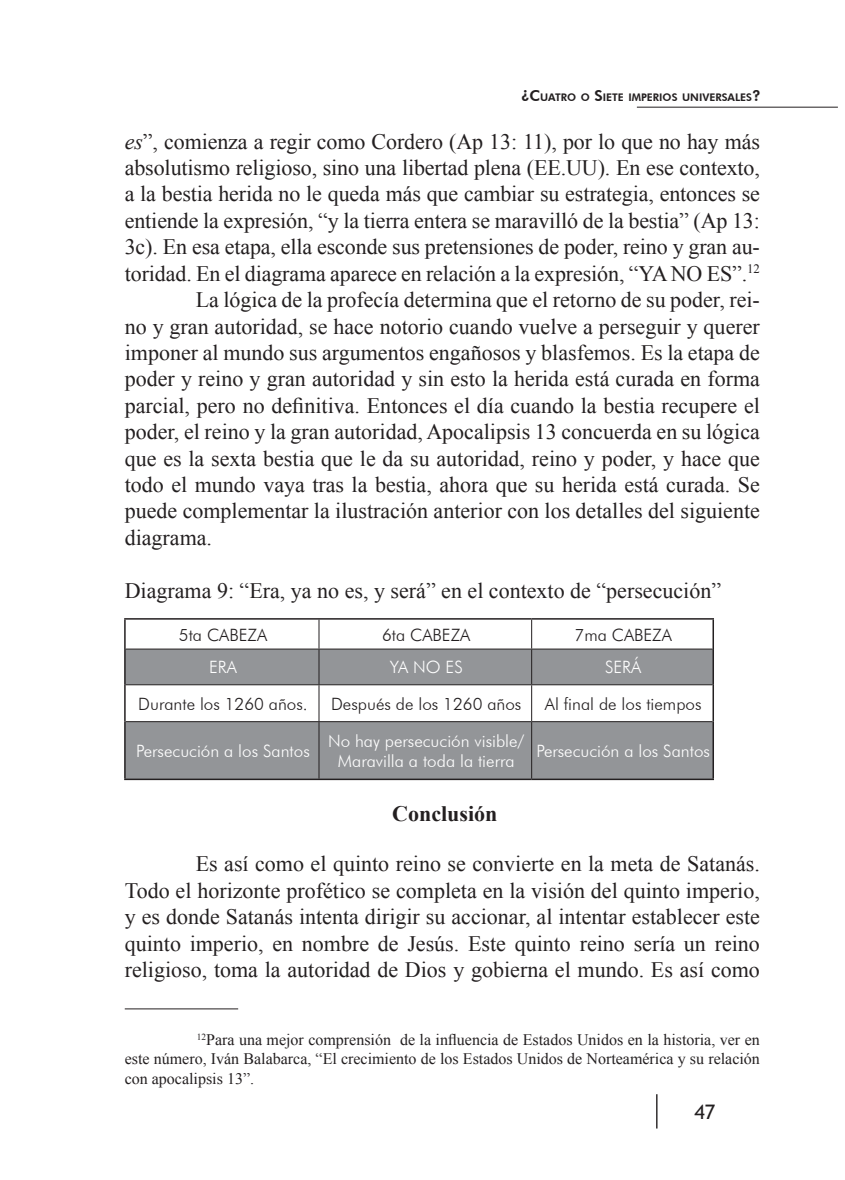
<style>
.page{position:relative;width:845px;height:1180px;background:#fff}
.page>*{position:absolute;margin:0;border:0;box-sizing:border-box;transform-origin:0 0}
.t1{font:22px/26.4px "Times New Roman";color:#231f20;text-align:justify}
.t2{font:700 22px "Times New Roman";color:#231f20}
.t3{font:20px "Trebuchet MS";color:#231f20}
.t4{font:300 17px/20.4px "Futura BT";color:#fff;text-align:center}
.t5{font:300 17px "Futura BT";color:#231f20}
.t6{font:16px/19.2px "Times New Roman";color:#231f20;text-align:justify}
.t7{font:800 10.4px "Futura BT";color:#231f20}
.s1{font-size:15px}
.s2{font-style:italic}
</style>
<div class="page">
<hr style="left:637px;top:107px;width:201px;height:1px;background:#231f20">
<hr style="left:656px;top:1093px;width:1px;height:35px;background:#231f20">
<hr style="left:125px;top:1008px;width:113px;height:1px;background:#231f20">
<svg style="left:126px;top:619px;width:586px;height:29px"></svg>
<svg style="left:126px;top:649px;width:586px;height:129px;fill:#939598"></svg>
<hr style="left:124px;top:618px;width:195px;height:1px;background:#231f20">
<hr style="left:124px;top:619px;width:2px;height:30px;background:#231f20">
<hr style="left:319px;top:618px;width:212px;height:1px;background:#231f20">
<hr style="left:531px;top:618px;width:183px;height:1px;background:#231f20">
<hr style="left:712px;top:619px;width:2px;height:30px;background:#231f20">
<hr style="left:124px;top:649px;width:2px;height:35px;background:#231f20">
<hr style="left:712px;top:649px;width:2px;height:35px;background:#231f20">
<hr style="left:124px;top:684px;width:2px;height:37px;background:#231f20">
<hr style="left:712px;top:684px;width:2px;height:37px;background:#231f20">
<hr style="left:124px;top:721px;width:2px;height:57px;background:#231f20">
<hr style="left:712px;top:721px;width:2px;height:57px;background:#231f20">
<hr style="left:124px;top:778px;width:195px;height:2px;background:#231f20">
<hr style="left:319px;top:778px;width:212px;height:2px;background:#231f20">
<hr style="left:531px;top:778px;width:183px;height:2px;background:#231f20">
<svg style="left:318px;top:619px;width:1px;height:29px"></svg>
<svg style="left:531px;top:619px;width:1px;height:29px"></svg>
<hr style="left:126px;top:648px;width:193px;height:1px;background:#231f20">
<hr style="left:319px;top:648px;width:212px;height:1px;background:#231f20">
<hr style="left:318px;top:649px;width:1px;height:35px;background:#231f20">
<hr style="left:531px;top:648px;width:181px;height:1px;background:#231f20">
<hr style="left:531px;top:649px;width:1px;height:35px;background:#231f20">
<hr style="left:126px;top:684px;width:193px;height:1px;background:#231f20">
<hr style="left:319px;top:684px;width:212px;height:1px;background:#231f20">
<hr style="left:318px;top:685px;width:1px;height:36px;background:#231f20">
<hr style="left:531px;top:684px;width:181px;height:1px;background:#231f20">
<hr style="left:531px;top:685px;width:1px;height:36px;background:#231f20">
<hr style="left:126px;top:721px;width:193px;height:1px;background:#231f20">
<hr style="left:319px;top:721px;width:212px;height:1px;background:#231f20">
<hr style="left:318px;top:722px;width:1px;height:56px;background:#231f20">
<hr style="left:531px;top:721px;width:181px;height:1px;background:#231f20">
<hr style="left:531px;top:722px;width:1px;height:56px;background:#231f20">
<p class="t7" style="left:521px;top:91px;width:241px"><span class="s1">¿C</span>UATRO O <span class="s1">S</span>IETE IMPERIOS UNIVERSALES<span class="s1">?</span></p>
<p class="t1" style="left:125px;top:128px;width:636px"><span class="s2">es</span>”, comienza a regir como Cordero (Ap 13: 11), por lo que no hay más</p>
<p class="t1" style="left:125px;top:154px;width:637px">absolutismo religioso, sino una libertad plena (EE.UU). En ese contexto,</p>
<p class="t1" style="left:125px;top:180px;width:636px">a la bestia herida no le queda más que cambiar su estrategia, entonces se</p>
<p class="t1" style="left:125px;top:207px;width:636px">entiende la expresión, “y la tierra entera se maravilló de la bestia” (Ap 13:</p>
<p class="t1" style="left:125px;top:233px;width:636px">3c). En esa etapa, ella esconde sus pretensiones de poder, reino y gran au-</p>
<p class="t1" style="left:125px;top:260px;width:636px">toridad. En el diagrama aparece en relación a la expresión, “YA NO ES”.<sup>12</sup></p>
<p class="t1" style="left:196px;top:286px;width:566px">La lógica de la profecía determina que el retorno de su poder, rei-</p>
<p class="t1" style="left:125px;top:312px;width:636px">no y gran autoridad, se hace notorio cuando vuelve a perseguir y querer</p>
<p class="t1" style="left:125px;top:339px;width:636px">imponer al mundo sus argumentos engañosos y blasfemos. Es la etapa de</p>
<p class="t1" style="left:125px;top:365px;width:636px">poder y reino y gran autoridad y sin esto la herida está curada en forma</p>
<p class="t1" style="left:125px;top:392px;width:636px">parcial, pero no definitiva. Entonces el día cuando la bestia recupere el</p>
<p class="t1" style="left:125px;top:418px;width:636px">poder, el reino y la gran autoridad, Apocalipsis 13 concuerda en su lógica</p>
<p class="t1" style="left:125px;top:444px;width:636px">que es la sexta bestia que le da su autoridad, reino y poder, y hace que</p>
<p class="t1" style="left:125px;top:471px;width:636px">todo el mundo vaya tras la bestia, ahora que su herida está curada. Se</p>
<p class="t1" style="left:125px;top:497px;width:637px">puede complementar la ilustración anterior con los detalles del siguiente</p>
<p class="t1" style="left:125px;top:524px;width:89px">diagrama.</p>
<p class="t1" style="left:125px;top:576px;width:598px">Diagrama 9: “Era, ya no es, y será” en el contexto de “persecución”</p>
<p class="t5" style="left:179px;top:624px;width:90px">5ta CABEZA</p>
<p class="t5" style="left:382px;top:624px;width:90px">6ta CABEZA</p>
<p class="t5" style="left:574px;top:624px;width:99px">7ma CABEZA</p>
<p class="t4" style="left:209px;top:657px;width:29px">ERA</p>
<p class="t4" style="left:390px;top:657px;width:75px">YA NO ES</p>
<p class="t4" style="left:605px;top:657px;width:38px">SERÁ</p>
<p class="t5" style="left:138px;top:693px;width:171px">Durante los 1260 años.</p>
<p class="t5" style="left:331px;top:693px;width:192px">Después de los 1260 años</p>
<p class="t5" style="left:545px;top:693px;width:158px">Al final de los tiempos</p>
<p class="t4" style="left:136px;top:740px;width:175px">Persecución a los Santos</p>
<p class="t4" style="left:328px;top:730px;width:198px">No hay persecución visible/<br>Maravilla a toda la tierra</p>
<p class="t4" style="left:536px;top:740px;width:175px">Persecución a los Santos</p>
<p class="t2" style="left:392px;top:798px;width:107px">Conclusión</p>
<p class="t1" style="left:125px;top:850px;width:637px;text-indent:71px">Es así como el quinto reino se convierte en la meta de Satanás.<br>Todo el horizonte profético se completa en la visión del quinto imperio, y es donde Satanás intenta dirigir su accionar, al intentar establecer este quinto imperio, en nombre de Jesús. Este quinto reino sería un reino religioso, toma la autoridad de Dios y gobierna el mundo. Es así como</p>
<p class="t6" style="left:125px;top:1029px;width:636px;text-indent:72px"><sup>12</sup>Para una mejor comprensión de la influencia de Estados Unidos en la historia, ver en este número, Iván Balabarca, “El crecimiento de los Estados Unidos de Norteamérica y su relación con apocalipsis 13”.</p>
<p class="t3" style="left:694px;top:1099px;width:22px">47</p>
</div>
